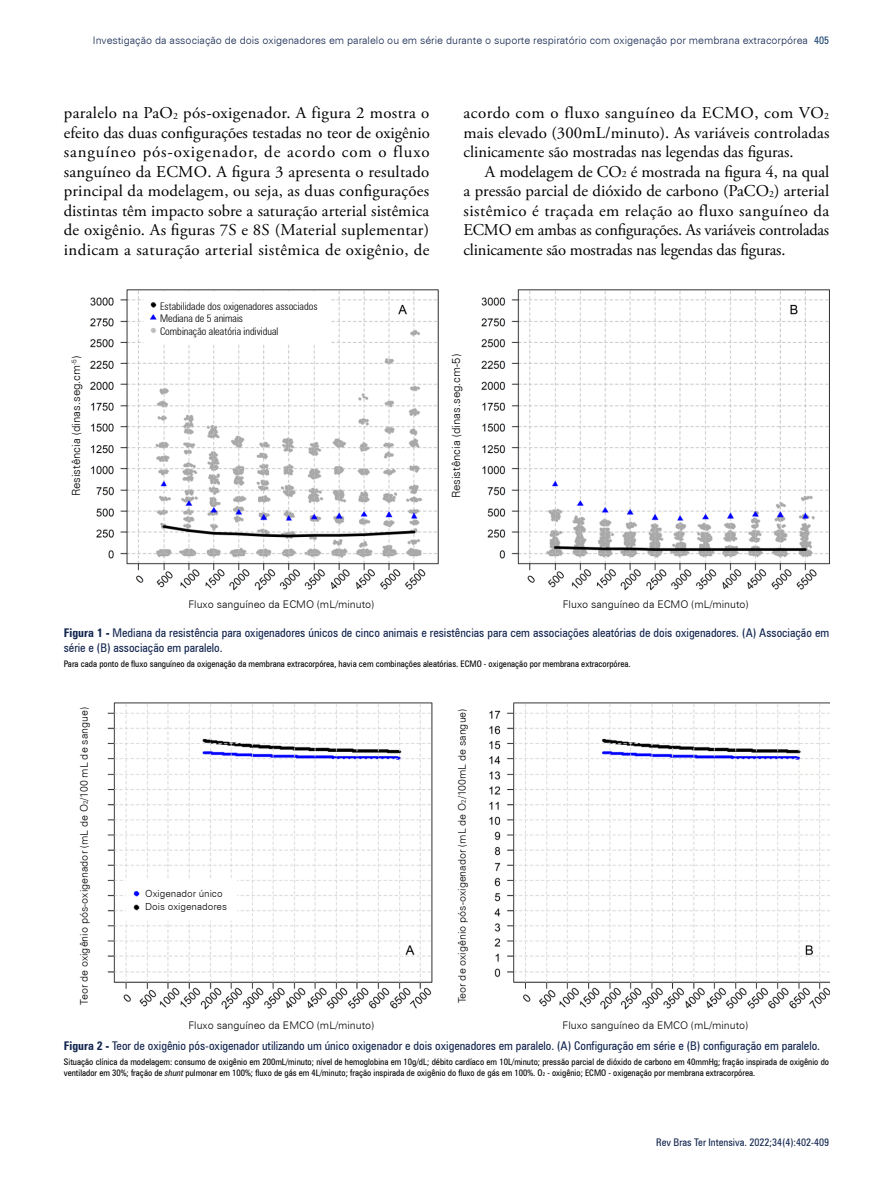
<style>
.page{position:relative;width:893px;height:1191px;background:#fff}
.page>*{position:absolute;margin:0;border:0;box-sizing:border-box;transform-origin:0 0}
.t1{font:16.5px/19.5px "Adobe Garamond Pro";color:#000;text-align:justify}
.t2{font:condensed 12px/15px "Zurich BT";color:#12254f}
.t3{font:300 11.25px "Zurich BT";color:#000}
.t4{font:300 10.5px "Zurich BT";color:#000}
.t5{font:300 10.5px "Zurich BT";color:#12254f}
.t6{font:300 condensed 10.5px/12.6px "Zurich BT";color:#000}
.t7{font:condensed 10.5px "Zurich BT";color:#12254f}
.t8{font:300 9.75px/12.8px "Zurich BT";color:#000}
.t9{font:condensed 9px/10.8px "Zurich BT";color:#000}
.s1{font-weight:400;font-stretch:condensed;color:#163f6d}
.s2{font-size:9.6px}
.s3{font-weight:700}
.s4{font-size:6.15px}
.s5{font-style:italic}
.s6{font-size:5.25px}
</style>
<div class="page">
<img style="left:107px;top:702px;width:722px;height:308px">
<div style="left:442px;top:693px;width:40px;height:325px;background:#fff"></div>
<div style="left:145px;top:885px;width:85px;height:29px;background:#fff"></div>
<img style="left:90px;top:289px;width:739px;height:302px">
<div style="left:160px;top:298px;width:169px;height:40px;background:#fff"></div>
<div style="left:444px;top:340px;width:24px;height:173px;background:#fff"></div>
<p class="t5" style="left:93px;top:34px;width:738px">Investigação da associação de dois oxigenadores em paralelo ou em série durante o suporte respiratório com oxigenação por membrana extracorpórea <span class="s1">405</span></p>
<p class="t1" style="left:64px;top:104px;width:367px">paralelo na PaO<span class="s2">2</span> pós-oxigenador. A figura 2 mostra o efeito das duas configurações testadas no teor de oxigênio sanguíneo pós-oxigenador, de acordo com o fluxo sanguíneo da ECMO. A figura 3 apresenta o resultado principal da modelagem, ou seja, as duas configurações distintas têm impacto sobre a saturação arterial sistêmica de oxigênio. As figuras 7S e 8S (Material suplementar) indicam a saturação arterial sistêmica de oxigênio, de</p>
<p class="t1" style="left:463px;top:104px;width:367px">acordo com o fluxo sanguíneo da ECMO, com VO<span class="s2">2 </span>mais elevado (300mL/minuto). As variáveis controladas clinicamente são mostradas nas legendas das figuras.</p>
<p class="t1" style="left:463px;top:162px;width:367px;text-indent:21px">A modelagem de CO<span class="s2">2</span> é mostrada na figura 4, na qual a pressão parcial de dióxido de carbono (PaCO<span class="s2">2</span>) arterial sistêmico é traçada em relação ao fluxo sanguíneo da ECMO em ambas as configurações. As variáveis controladas clinicamente são mostradas nas legendas das figuras.</p>
<p class="t3" style="left:69px;top:496px;width:142px;rotate:-90deg">Resistência (dinas.seg.cm<sup>-5</sup>)</p>
<p class="t6" style="left:160px;top:299px;width:159px">Estabilidade dos oxigenadores associados<br>Mediana de 5 animais<br>Combinação aleatória individual</p>
<p class="t3" style="left:449px;top:498px;width:146px;rotate:-90deg">Resistência (dinas.seg.cm-5)</p>
<p class="t4" style="left:188px;top:597px;width:187px">Fluxo sanguíneo da ECMO (mL/minuto)</p>
<p class="t4" style="left:563px;top:597px;width:187px">Fluxo sanguíneo da ECMO (mL/minuto)</p>
<p class="t2" style="left:64px;top:625px;width:767px"><span class="s3">Figura 1 -</span> Mediana da resistência para oxigenadores únicos de cinco animais e resistências para cem associações aleatórias de dois oxigenadores. (A) Associação em série e (B) associação em paralelo.</p>
<p class="t9" style="left:64px;top:658px;width:568px">Para cada ponto de fluxo sanguíneo da oxigenação da membrana extracorpórea, havia cem combinações aleatórias. ECMO - oxigenação por membrana extracorpórea.</p>
<p class="t4" style="left:78px;top:1004px;width:299px;rotate:-90deg">Teor de oxigênio pós-oxigenador (mL de O<span class="s4">2</span>/100 mL de sangue)</p>
<p class="t4" style="left:456px;top:1003px;width:296px;rotate:-90deg">Teor de oxigênio pós-oxigenador (mL de O<span class="s4">2</span>/100mL de sangue)</p>
<p class="t8" style="left:145px;top:887px;width:83px">Oxigenador único<br>Dois oxigenadores</p>
<p class="t4" style="left:188px;top:1019px;width:187px">Fluxo sanguíneo da EMCO (mL/minuto)</p>
<p class="t4" style="left:563px;top:1019px;width:187px">Fluxo sanguíneo da EMCO (mL/minuto)</p>
<p class="t2" style="left:64px;top:1038px;width:758px"><span class="s3">Figura 2 -</span> Teor de oxigênio pós-oxigenador utilizando um único oxigenador e dois oxigenadores em paralelo. (A) Configuração em série e (B) configuração em paralelo.</p>
<p class="t9" style="left:64px;top:1056px;width:767px">Situação clínica da modelagem: consumo de oxigênio em 200mL/minuto; nível de hemoglobina em 10g/dL; débito cardíaco em 10L/minuto; pressão parcial de dióxido de carbono em 40mmHg; fração inspirada de oxigênio do ventilador em 30%; fração de <span class="s5">shunt</span> pulmonar em 100%; fluxo de gás em 4L/minuto; fração inspirada de oxigênio do fluxo de gás em 100%. O<span class="s6">2</span> - oxigênio; ECMO - oxigenação por membrana extracorpórea.</p>
<p class="t7" style="left:656px;top:1135px;width:174px">Rev Bras Ter Intensiva. 2022;34(4):402-409</p>
</div>
